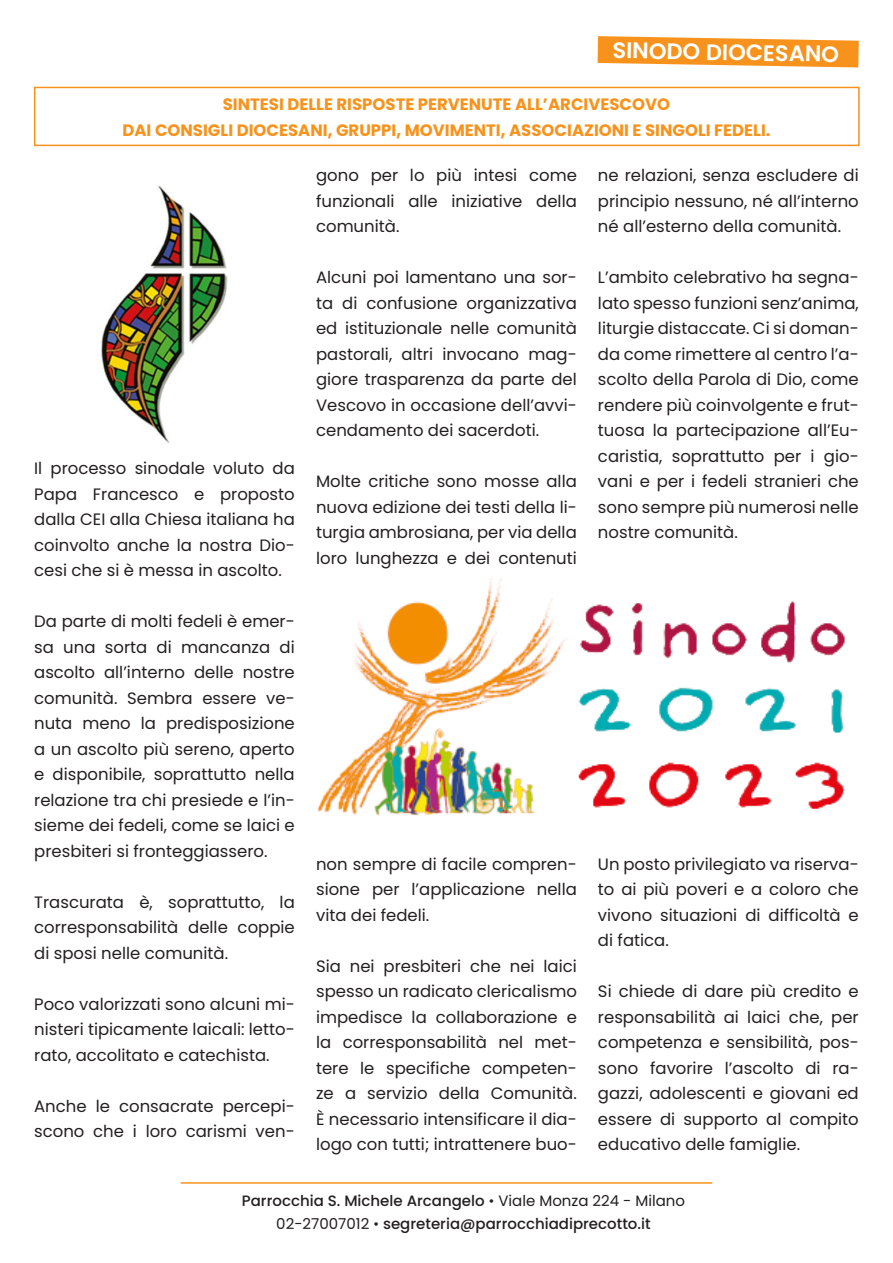
<style>
.page{position:relative;width:893px;height:1263px;background:#fff}
.page>*{position:absolute;margin:0;border:0;box-sizing:border-box;transform-origin:0 0}
.t1{font:600 22.5px "Poppins";color:#fff}
.t2{font:16.5px/25.5px "Poppins";color:#231f20;text-align:justify}
.t3{font:700 16.5px/25.5px "Poppins";color:#f7931d;text-align:center}
.t4{font:500 15px/22.5px "Poppins";color:#231f20;text-align:center}
.s1{font-weight:300}
.s2{font-weight:400}
</style>
<div class="page">
<hr style="left:181px;top:1182px;width:531px;height:2px;background:#f7931d">
<img style="left:317px;top:576px;width:529px;height:240px">
<img style="left:101px;top:185px;width:127px;height:258px">
<svg style="left:598px;top:36px;width:261px;height:31px;background:#f8a13c"></svg>
<div style="left:34px;top:87px;width:826px;height:59px;border:2px solid #f7931d"></div>
<h1 class="t1" style="left:613px;top:37px;width:228px;rotate:1deg">SINODO DIOCESANO</h1>
<p class="t3" style="left:122px;top:92px;width:649px">SINTESI DELLE RISPOSTE PERVENUTE ALL’ARCIVESCOVO<br>DAI CONSIGLI DIOCESANI, GRUPPI, MOVIMENTI, ASSOCIAZIONI E SINGOLI FEDELI.</p>
<p class="t2" style="left:34px;top:456px;width:262px">Il processo sinodale voluto da Papa Francesco e proposto dalla CEI alla Chiesa italiana ha coinvolto anche la nostra Dio&shy;cesi che si è messa in ascolto.</p>
<p class="t2" style="left:34px;top:609px;width:262px">Da parte di molti fedeli è emer&shy;sa una sorta di mancanza di ascolto all’interno delle nostre comunità. Sembra essere ve&shy;nuta meno la predisposizione a un ascolto più sereno, aperto e disponibile, soprattutto nella relazione tra chi presiede e l’in&shy;sieme dei fedeli, come se laici e presbiteri si fronteggiassero.</p>
<p class="t2" style="left:34px;top:889px;width:262px">Trascurata è, soprattutto, la corresponsabilità delle coppie di sposi nelle comunità.</p>
<p class="t2" style="left:34px;top:991px;width:262px">Poco valorizzati sono alcuni mi&shy;nisteri tipicamente laicali: letto&shy;rato, accolitato e catechista.</p>
<p class="t2" style="left:34px;top:1093px;width:262px">Anche le consacrate percepi&shy;scono che i loro carismi ven-</p>
<p class="t2" style="left:316px;top:163px;width:262px">gono per lo più intesi come funzionali alle iniziative della comunità.</p>
<p class="t2" style="left:316px;top:265px;width:262px">Alcuni poi lamentano una sor&shy;ta di confusione organizzativa ed istituzionale nelle comunità pastorali, altri invocano mag&shy;giore trasparenza da parte del Vescovo in occasione dell’avvi&shy;cendamento dei sacerdoti.</p>
<p class="t2" style="left:316px;top:469px;width:262px">Molte critiche sono mosse alla nuova edizione dei testi della li&shy;turgia ambrosiana, per via della loro lunghezza e dei contenuti</p>
<p class="t2" style="left:598px;top:163px;width:262px">ne relazioni, senza escludere di principio nessuno, né all’interno né all’esterno della comunità.</p>
<p class="t2" style="left:598px;top:265px;width:262px">L’ambito celebrativo ha segna&shy;lato spesso funzioni senz’anima, liturgie distaccate. Ci si doman&shy;da come rimettere al centro l’a&shy;scolto della Parola di Dio, come rendere più coinvolgente e frut&shy;tuosa la partecipazione all’Eu&shy;caristia, soprattutto per i gio&shy;vani e per i fedeli stranieri che sono sempre più numerosi nelle nostre comunità.</p>
<p class="t2" style="left:316px;top:851px;width:262px">non sempre di facile compren&shy;sione per l’applicazione nella vita dei fedeli.</p>
<p class="t2" style="left:316px;top:953px;width:262px">Sia nei presbiteri che nei laici spesso un radicato clericalismo impedisce la collaborazione e la corresponsabilità nel met&shy;tere le specifiche competen&shy;ze a servizio della Comunità.<br>È necessario intensificare il dia&shy;logo con tutti; intrattenere buo-</p>
<p class="t2" style="left:598px;top:851px;width:262px">Un posto privilegiato va riserva&shy;to ai più poveri e a coloro che vivono situazioni di difficoltà e di fatica.</p>
<p class="t2" style="left:598px;top:979px;width:262px">Si chiede di dare più credito e responsabilità ai laici che, per competenza e sensibilità, pos&shy;sono favorire l’ascolto di ra&shy;gazzi, adolescenti e giovani ed essere di supporto al compito educativo delle famiglie.</p>
<p class="t4" style="left:242px;top:1190px;width:445px">Parrocchia S. Michele Arcangelo <span class="s1">•</span> <span class="s2">Viale Monza 224 - Milano<br>02-27007012</span> <span class="s1">•</span> segreteria@parrocchiadiprecotto.it</p>
</div>
